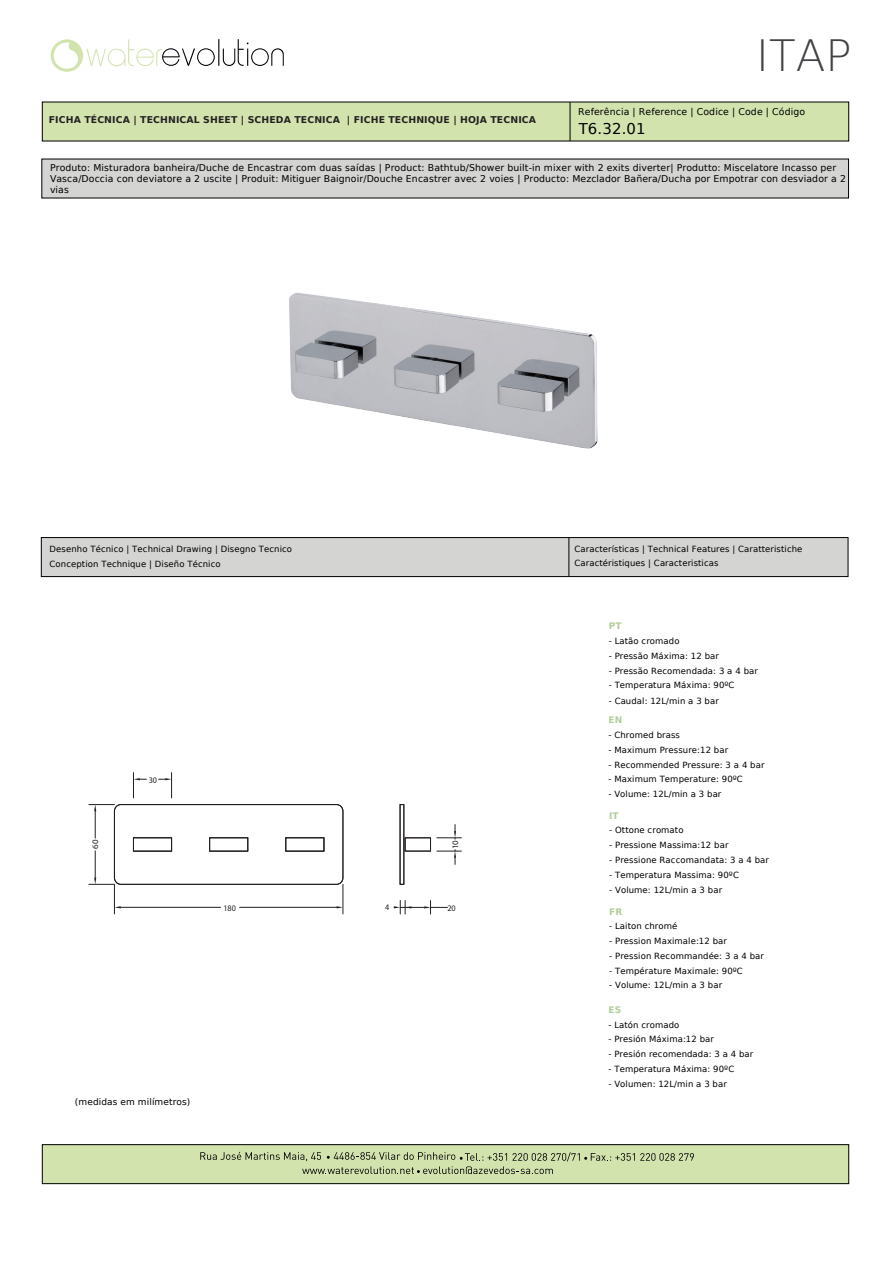
<style>
.page{position:relative;width:893px;height:1263px;background:#fff}
.page>*{position:absolute;margin:0;border:0;box-sizing:border-box;transform-origin:0 0}
.t1{font:200 43.5px "DejaVu Sans";color:#414245}
.t2{font:14.85px "DejaVu Sans";color:#000001}
.t3{font:9.3px/11.2px "DejaVu Sans";letter-spacing:.01em;color:#000001}
.t4{font:700 9.3px "DejaVu Sans";letter-spacing:.01em;color:#252122}
.t5{font:9px "DejaVu Sans";letter-spacing:.01em;color:#000001}
.t6{font:700 9px "DejaVu Sans";letter-spacing:.01em;color:#b1cd9a}
.t7{font:8.55px/14.7px "DejaVu Sans";letter-spacing:.01em;color:#000001}
.t8{font:8.55px "Myriad Pro";color:#231f20;scale:.96 1}
.t9{font:8.55px "Myriad Pro";color:#231f20;scale:1.05 1}
</style>
<div class="page">
<div style="left:42px;top:102px;width:807px;height:39px;background:#d2e3ae"></div>
<hr style="left:570px;top:102px;width:1px;height:39px;background:#000">
<div style="left:42px;top:159px;width:807px;height:39px;background:#d4d5d3"></div>
<div style="left:41px;top:537px;width:807px;height:40px;background:#d4d5d3;border:1px solid #000"></div>
<hr style="left:569px;top:538px;width:1px;height:38px;background:#000">
<svg style="left:51px;top:39px;width:233px;height:33px"></svg>
<img style="left:289px;top:292px;width:309px;height:157px">
<svg style="left:89px;top:804px;width:254px;height:81px"></svg>
<hr style="left:114px;top:884px;width:1px;height:30px;background:#231f20">
<hr style="left:343px;top:884px;width:1px;height:30px;background:#231f20">
<hr style="left:121px;top:907px;width:100px;height:1px;background:#231f20">
<hr style="left:240px;top:907px;width:97px;height:1px;background:#231f20">
<svg style="left:133px;top:772px;width:13px;height:26px"></svg>
<svg style="left:159px;top:772px;width:13px;height:26px"></svg>
<div style="left:400px;top:804px;width:4px;height:80px;border:1px solid #231f20"></div>
<div style="left:405px;top:837px;width:26px;height:14px;border:1px solid #231f20"></div>
<svg style="left:437px;top:824px;width:24px;height:15px"></svg>
<svg style="left:437px;top:850px;width:24px;height:14px"></svg>
<svg style="left:394px;top:900px;width:53px;height:14px"></svg>
<div style="left:42px;top:1144px;width:807px;height:40px;background:#d2e3ae;border:1px solid #000"></div>
<svg style="left:200px;top:1152px;width:494px;height:22px"></svg>
<p class="t4" style="left:49px;top:112px;width:489px">FICHA TÉCNICA | TECHNICAL SHEET | SCHEDA TECNICA | FICHE TECHNIQUE | HOJA TECNICA</p>
<h1 class="t1" style="left:756px;top:23px;width:97px">ITAP</h1>
<p class="t3" style="left:578px;top:106px;width:228px">Referência | Reference | Codice | Code | Código</p>
<h2 class="t2" style="left:579px;top:117px;width:68px">T6.32.01</h2>
<p class="t3" style="left:50px;top:162px;width:797px">Produto: Misturadora banheira/Duche de Encastrar com duas saídas | Product: Bathtub/Shower built-in mixer with 2 exits diverter| Produtto: Miscelatore Incasso per<br>Vasca/Doccia con deviatore a 2 uscite | Produit: Mitiguer Baignoir/Douche Encastrer avec 2 voies | Producto: Mezclador Bañera/Ducha por Empotrar con desviador a 2 vias</p>
<p class="t7" style="left:50px;top:542px;width:244px">Desenho Técnico | Technical Drawing | Disegno Tecnico<br>Conception Technique | Diseño Técnico</p>
<p class="t7" style="left:574px;top:541px;width:229px">Características | Technical Features | Caratteristiche<br>Caractéristiques | Caracteristicas</p>
<p class="t9" style="left:90px;top:849px;width:10px;rotate:-90deg">60</p>
<p class="t8" style="left:149px;top:774px;width:10px">30</p>
<p class="t8" style="left:223px;top:902px;width:15px">180</p>
<p class="t5" style="left:75px;top:1094px;width:117px">(medidas em milímetros)</p>
<p class="t9" style="left:450px;top:849px;width:10px;rotate:-90deg">10</p>
<p class="t8" style="left:385px;top:902px;width:6px">4</p>
<p class="t8" style="left:447px;top:902px;width:10px">20</p>
<p class="t6" style="left:609px;top:619px;width:14px">PT</p>
<p class="t7" style="left:609px;top:633px;width:72px">- Latão cromado</p>
<p class="t7" style="left:609px;top:648px;width:112px">- Pressão Máxima: 12 bar</p>
<p class="t7" style="left:609px;top:663px;width:151px">- Pressão Recomendada: 3 a 4 bar</p>
<p class="t7" style="left:609px;top:678px;width:127px">- Temperatura Máxima: 90ºC</p>
<p class="t7" style="left:609px;top:693px;width:112px">- Caudal: 12L/min a 3 bar</p>
<p class="t6" style="left:608px;top:713px;width:15px">EN</p>
<p class="t7" style="left:608px;top:727px;width:73px">- Chromed brass</p>
<p class="t7" style="left:608px;top:742px;width:121px">- Maximum Pressure:12 bar</p>
<p class="t7" style="left:608px;top:757px;width:158px">- Recommended Pressure: 3 a 4 bar</p>
<p class="t7" style="left:608px;top:772px;width:136px">- Maximum Temperature: 90ºC</p>
<p class="t7" style="left:608px;top:786px;width:114px">- Volume: 12L/min a 3 bar</p>
<p class="t6" style="left:609px;top:808px;width:11px">IT</p>
<p class="t7" style="left:609px;top:823px;width:76px">- Ottone cromato</p>
<p class="t7" style="left:609px;top:837px;width:121px">- Pressione Massima:12 bar</p>
<p class="t7" style="left:609px;top:852px;width:161px">- Pressione Raccomandata: 3 a 4 bar</p>
<p class="t7" style="left:609px;top:867px;width:131px">- Temperatura Massima: 90ºC</p>
<p class="t7" style="left:609px;top:882px;width:114px">- Volume: 12L/min a 3 bar</p>
<p class="t6" style="left:609px;top:904px;width:15px">FR</p>
<p class="t7" style="left:609px;top:919px;width:70px">- Laiton chromé</p>
<p class="t7" style="left:609px;top:933px;width:119px">- Pression Maximale:12 bar</p>
<p class="t7" style="left:609px;top:948px;width:156px">- Pression Recommandée: 3 a 4 bar</p>
<p class="t7" style="left:609px;top:963px;width:135px">- Température Maximale: 90ºC</p>
<p class="t7" style="left:609px;top:978px;width:114px">- Volume: 12L/min a 3 bar</p>
<p class="t6" style="left:608px;top:1002px;width:14px">ES</p>
<p class="t7" style="left:608px;top:1017px;width:73px">- Latón cromado</p>
<p class="t7" style="left:608px;top:1032px;width:107px">- Presión Máxima:12 bar</p>
<p class="t7" style="left:608px;top:1046px;width:146px">- Presión recomendada: 3 a 4 bar</p>
<p class="t7" style="left:608px;top:1061px;width:127px">- Temperatura Máxima: 90ºC</p>
<p class="t7" style="left:608px;top:1076px;width:120px">- Volumen: 12L/min a 3 bar</p>
</div>
